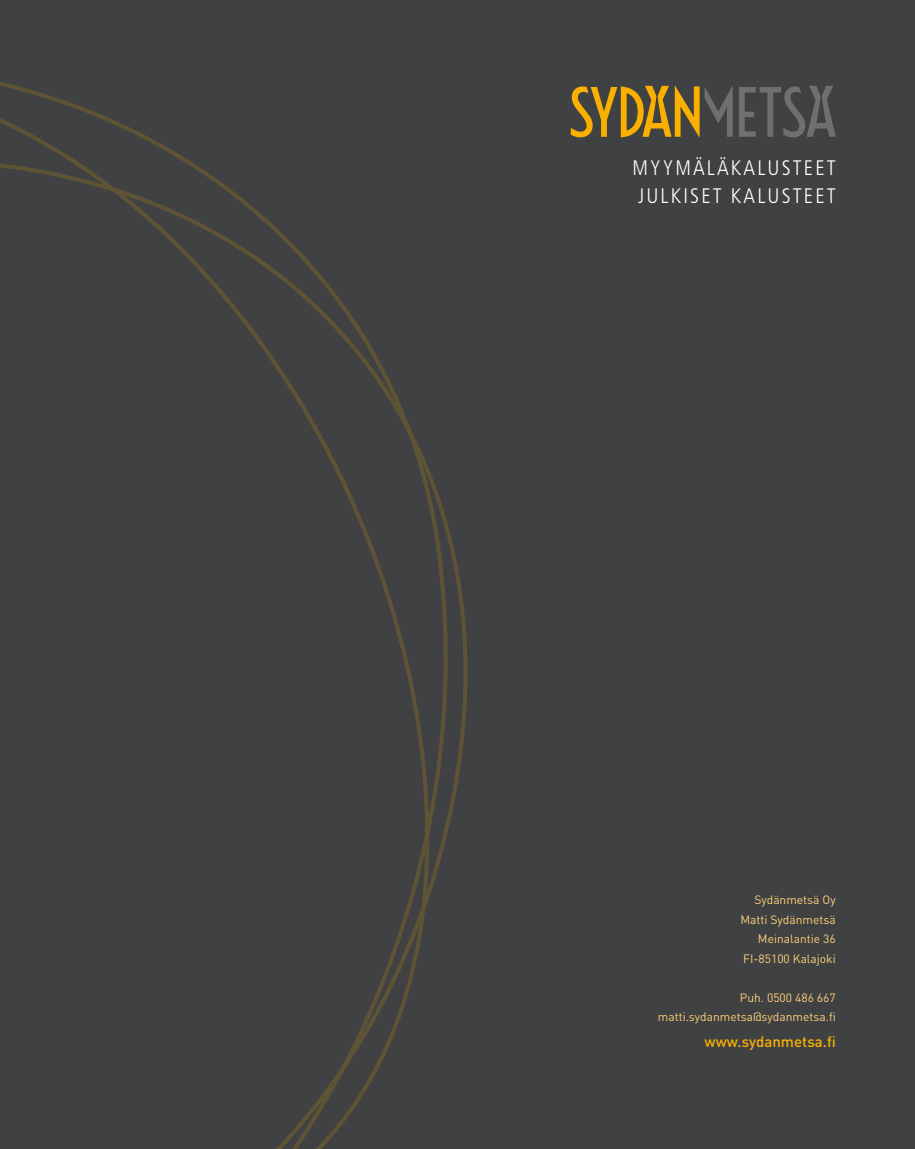
<style>
.page{position:relative;width:915px;height:1149px;background:#fff}
.page>*{position:absolute;margin:0;border:0;box-sizing:border-box;transform-origin:0 0}
.t1{font:300 condensed 21px/28.5px "Frutiger";letter-spacing:.1em;color:#fff}
.t2{font:500 15px "DIN";color:#f9b000}
.t3{font:12px/19.5px "DIN";color:#fed07a;text-align:right}
</style>
<div class="page">
<div style="left:0;top:0;width:914px;height:1148px;background:#404142"></div>
<svg style="left:0;top:82px;width:468px;height:1066px"></svg>
<svg style="left:570px;top:85px;width:162px;height:53px"></svg>
<svg style="left:739px;top:86px;width:96px;height:51px"></svg>
<h1 class="t1" style="left:632px;top:153px;width:204px">MYYMÄLÄKALUSTEET<br>JULKISET KALUSTEET</h1>
<p class="t3" style="left:740px;top:890px;width:97px">Sydänmetsä Oy<br>Matti Sydänmetsä<br>Meinalantie 36<br>FI-85100 Kalajoki</p>
<p class="t3" style="left:657px;top:987px;width:179px">Puh. 0500 486 667 matti.sydanmetsa@sydanmetsa.fi</p>
<p class="t2" style="left:704px;top:1031px;width:133px">www.sydanmetsa.fi</p>
</div>
